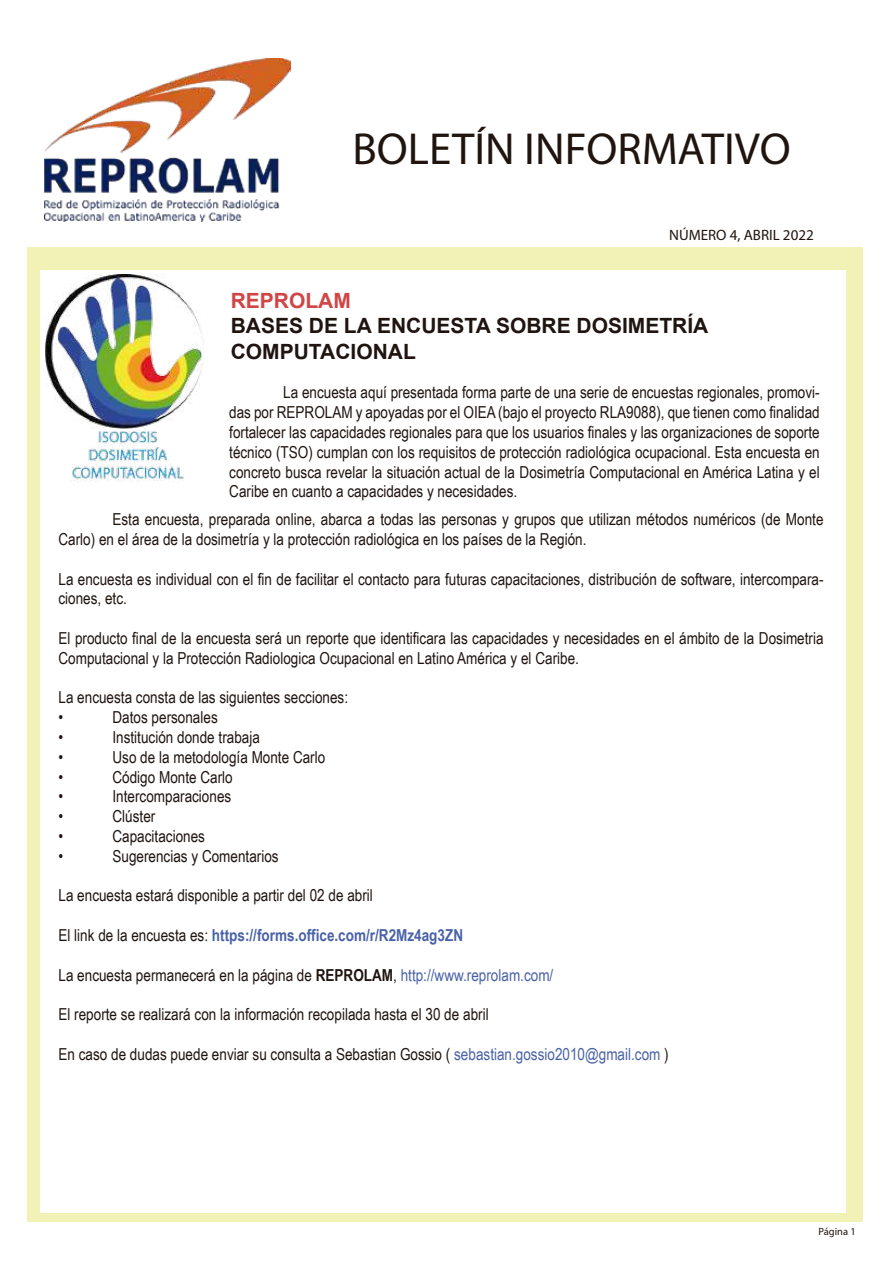
<style>
.page{position:relative;width:893px;height:1263px;background:#fff}
.page>*{position:absolute;margin:0;border:0;box-sizing:border-box;transform-origin:0 0}
.t1{font:45px "Myriad Pro";color:#20140e}
.t2{font:700 21px/25.2px "Arial";color:#1f1410}
.t3{font:700 21px "Arial";color:#d04545}
.t4{font:16.5px/19.8px "Arial Narrow";color:#1f1410}
.t5{font:700 16.5px "Arial Narrow";color:#4961a7}
.t6{font:15px "Myriad Pro";color:#20140e}
.t7{font:10.5px "Myriad Pro";color:#20140e}
.s1{font-weight:400;color:#1f1410}
.s2{font-weight:700}
.s3{color:#4961a7}
</style>
<div class="page">
<div style="left:27px;top:45px;width:835px;height:1176px;background:#f3f2b6"></div>
<div style="left:27px;top:45px;width:835px;height:202px;background:#fff"></div>
<img style="left:44px;top:59px;width:246px;height:162px">
<div style="left:40px;top:270px;width:805px;height:943px;background:#fff"></div>
<img style="left:46px;top:275px;width:157px;height:206px">
<h1 class="t1" style="left:352px;top:121px;width:440px">BOLETÍN INFORMATIVO</h1>
<p class="t6" style="left:669px;top:225px;width:146px">NÚMERO 4, ABRIL 2022</p>
<p class="t3" style="left:231px;top:286px;width:122px">REPROLAM</p>
<p class="t2" style="left:231px;top:314px;width:479px">BASES DE LA ENCUESTA SOBRE DOSIMETRÍA<br>COMPUTACIONAL</p>
<p class="t4" style="left:229px;top:382px;width:592px;text-align:justify;text-indent:54px">La encuesta aquí presentada forma parte de una serie de encuestas regionales, promovi&shy;das por REPROLAM y apoyadas por el OIEA (bajo el proyecto RLA9088), que tienen como finalidad fortalecer las capacidades regionales para que los usuarios finales y las organizaciones de soporte técnico (TSO) cumplan con los requisitos de protección radiológica ocupacional. Esta encuesta en concreto busca revelar la situación actual de la Dosimetría Computacional en América Latina y el Caribe en cuanto a capacidades y necesidades.</p>
<p class="t4" style="left:58px;top:509px;width:766px;text-indent:54px">Esta encuesta, preparada online, abarca a todas las personas y grupos que utilizan métodos numéricos (de Monte<br>Carlo) en el área de la dosimetría y la protección radiológica en los países de la Región.</p>
<p class="t4" style="left:58px;top:568px;width:767px">La encuesta es individual con el fin de facilitar el contacto para futuras capacitaciones, distribución de software, intercompara&shy;ciones, etc.</p>
<p class="t4" style="left:58px;top:628px;width:767px">El producto final de la encuesta será un reporte que identificara las capacidades y necesidades en el ámbito de la Dosimetria<br>Computacional y la Protección Radiologica Ocupacional en Latino América y el Caribe.</p>
<p class="t4" style="left:58px;top:687px;width:291px">La encuesta consta de las siguientes secciones: •</p>
<p class="t4" style="left:112px;top:707px;width:107px">Datos personales</p>
<p class="t4" style="left:58px;top:727px;width:6px">•</p>
<p class="t4" style="left:112px;top:727px;width:149px">Institución donde trabaja</p>
<p class="t4" style="left:58px;top:746px;width:6px">•</p>
<p class="t4" style="left:112px;top:746px;width:214px">Uso de la metodología Monte Carlo</p>
<p class="t4" style="left:58px;top:766px;width:6px">•</p>
<p class="t4" style="left:112px;top:766px;width:122px">Código Monte Carlo</p>
<p class="t4" style="left:58px;top:786px;width:6px">•</p>
<p class="t4" style="left:112px;top:786px;width:120px">Intercomparaciones</p>
<p class="t4" style="left:58px;top:806px;width:6px">•</p>
<p class="t4" style="left:112px;top:806px;width:44px">Clúster</p>
<p class="t4" style="left:58px;top:826px;width:6px">•</p>
<p class="t4" style="left:112px;top:826px;width:94px">Capacitaciones</p>
<p class="t4" style="left:58px;top:845px;width:6px">•</p>
<p class="t4" style="left:112px;top:845px;width:168px">Sugerencias y Comentarios</p>
<p class="t4" style="left:58px;top:885px;width:316px">La encuesta estará disponible a partir del 02 de abril</p>
<p class="t5" style="left:58px;top:923px;width:406px"><span class="s1">El link de la encuesta es:</span> https://forms.office.com/r/R2Mz4ag3ZN</p>
<p class="t4" style="left:58px;top:964px;width:496px">La encuesta permanecerá en la página de <span class="s2">REPROLAM</span>, <span class="s3">http://www.reprolam.com/</span></p>
<p class="t4" style="left:58px;top:1004px;width:432px">El reporte se realizará con la información recopilada hasta el 30 de abril</p>
<p class="t4" style="left:58px;top:1043px;width:612px">En caso de dudas puede enviar su consulta a Sebastian Gossio ( <span class="s3">sebastian.gossio2010@gmail.com</span> )</p>
<p class="t7" style="left:819px;top:1225px;width:39px">Página 1</p>
</div>
